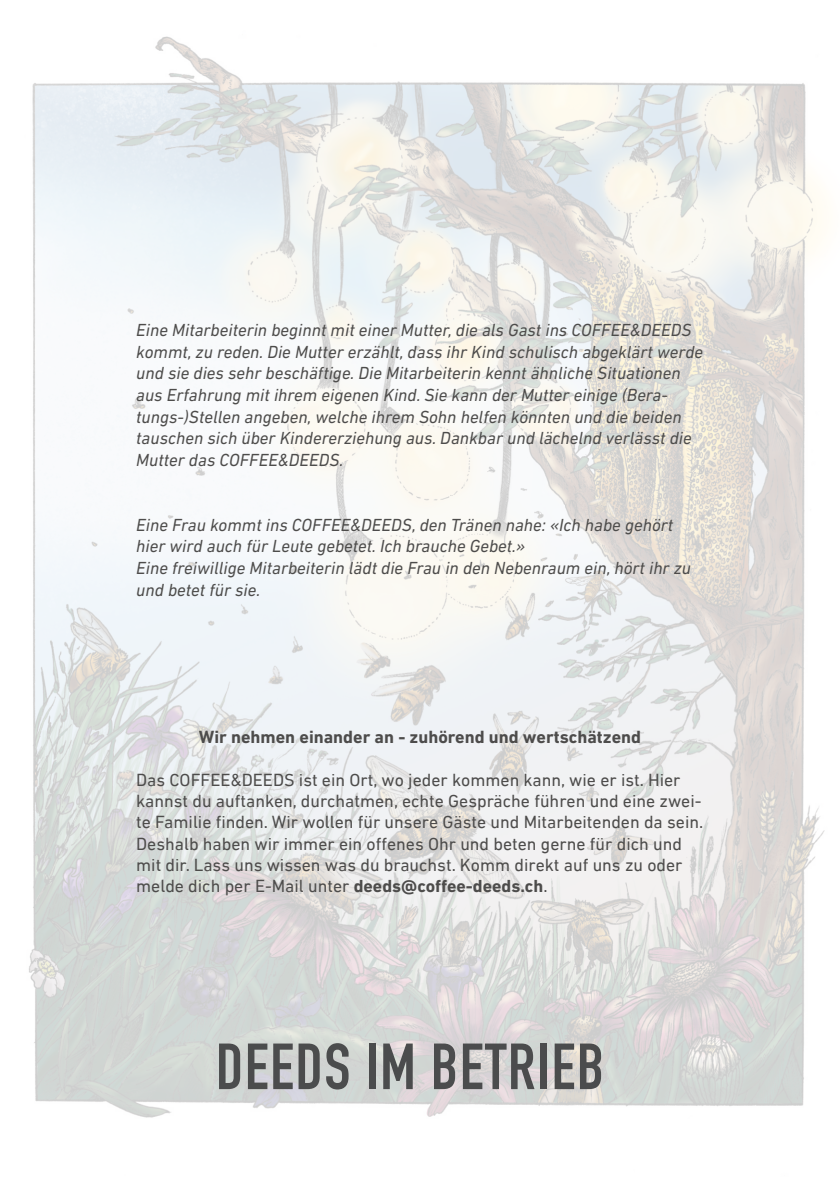
<style>
.page{position:relative;width:840px;height:1191px;background:#fff}
.page>*{position:absolute;margin:0;border:0;box-sizing:border-box;transform-origin:0 0}
.t1{font:700 64px "DIN Condensed";letter-spacing:.025em;color:#4b4c4d}
.t2{font:700 18px "DIN Next LT Pro";color:#4d4c4b}
.t3{font:italic 17.8px/21.6px "DIN Next LT Pro";color:#4d4c4b}
.t4{font:17.8px/21.4px "DIN Next LT Pro";color:#4d4c4b}
.s1{font-weight:700}
</style>
<div class="page">
<img style="left:29px;top:36px;width:796px;height:1082px">
<p class="t3" style="left:136px;top:321px;width:568px">Eine Mitarbeiterin beginnt mit einer Mutter, die als Gast ins COFFEE&amp;DEEDS kommt, zu reden. Die Mutter erzählt, dass ihr Kind schulisch abgeklärt werde und sie dies sehr beschäftige. Die Mitarbeiterin kennt ähnliche Situationen aus Erfahrung mit ihrem eigenen Kind. Sie kann der Mutter einige (Bera&shy;tungs-)Stellen angeben, welche ihrem Sohn helfen könnten und die beiden tauschen sich über Kindererziehung aus. Dankbar und lächelnd verlässt die Mutter das COFFEE&amp;DEEDS.</p>
<p class="t3" style="left:136px;top:515px;width:556px">Eine Frau kommt ins COFFEE&amp;DEEDS, den Tränen nahe: «Ich habe gehört hier wird auch für Leute gebetet. Ich brauche Gebet.»<br>Eine freiwillige Mitarbeiterin lädt die Frau in den Nebenraum ein, hört ihr zu und betet für sie.</p>
<p class="t2" style="left:199px;top:729px;width:443px">Wir nehmen einander an - zuhörend und wertschätzend</p>
<p class="t4" style="left:136px;top:770px;width:568px">Das COFFEE&amp;DEEDS ist ein Ort, wo jeder kommen kann, wie er ist. Hier kannst du auftanken, durchatmen, echte Gespräche führen und eine zwei&shy;te Familie finden. Wir wollen für unsere Gäste und Mitarbeitenden da sein.<br>Deshalb haben wir immer ein offenes Ohr und beten gerne für dich und mit dir. Lass uns wissen was du brauchst. Komm direkt auf uns zu oder melde dich per E-Mail unter <span class="s1">deeds@coffee-deeds.ch</span>.</p>
<h1 class="t1" style="left:216px;top:1043px;width:389px">DEEDS IM BETRIEB</h1>
</div>
